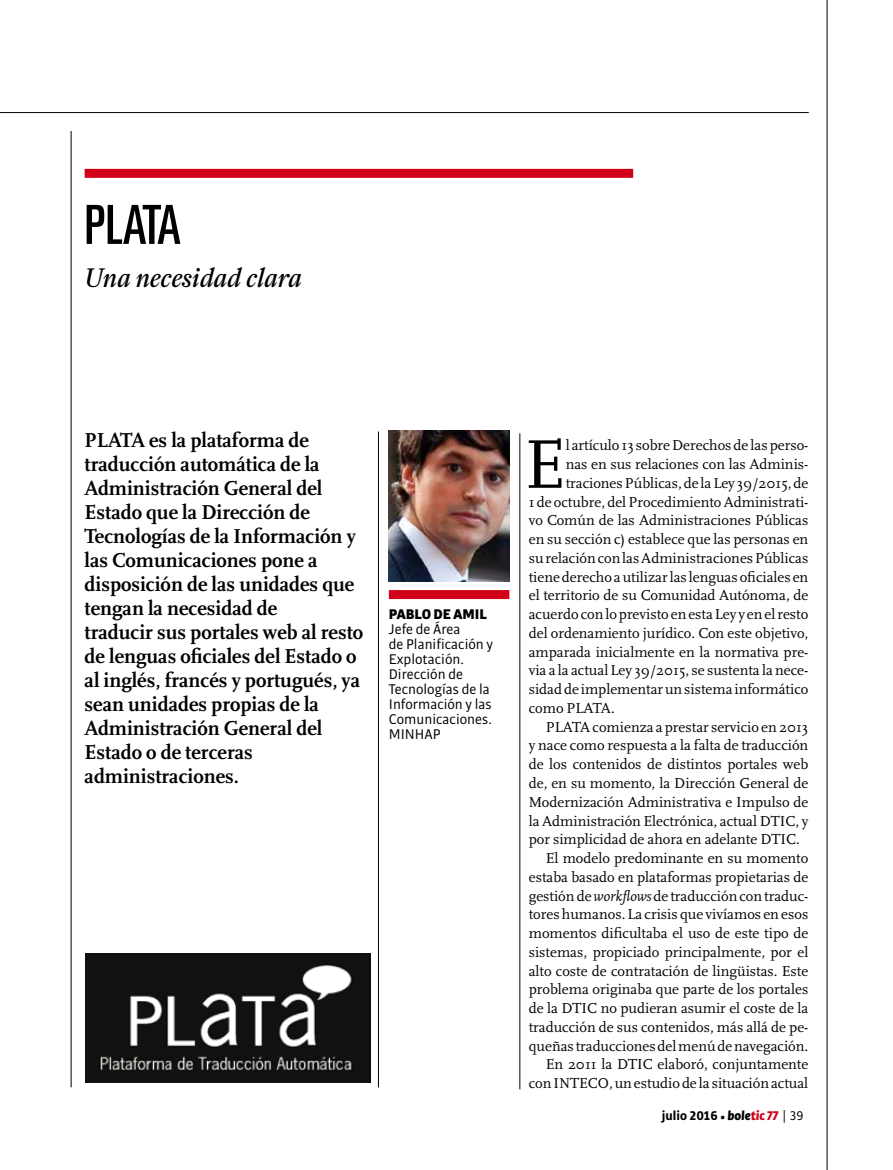
<style>
.page{position:relative;width:893px;height:1170px;background:#fff}
.page>*{position:absolute;margin:0;border:0;box-sizing:border-box;transform-origin:0 0}
.t1{font:71.85px "Scala";color:#000}
.t2{font:ultra-condensed 54px "Univers LT Std";letter-spacing:-.04em;color:#000}
.t3{font:italic 27px "Farnham Display";color:#000}
.t4{font:700 21px/24px "Scala";color:#000}
.t5{font:15px "Scala";color:#000}
.t6{font:15px/15px "Bulo";color:#000}
.t7{font:900 15px "Bulo";color:#000}
.t8{font:700 13.5px "Bulo";color:#000}
.s1{font-style:italic}
.s2{font-weight:900;font-style:italic}
.s3{font-weight:900;font-style:italic;color:#d10019}
.s4{font-family:"Benton Gothic";font-weight:400}
.s5{font-weight:400}
</style>
<div class="page">
<hr style="left:0;top:112px;width:809px;height:1px;background:#000">
<hr style="left:827px;top:0;width:1px;height:1169px;background:#000">
<hr style="left:71px;top:131px;width:1px;height:956px;background:#000">
<div style="left:389px;top:590px;width:120px;height:9px;background:#d10019"></div>
<img style="left:389px;top:431px;width:120px;height:150px">
<hr style="left:378px;top:431px;width:1px;height:656px;background:#000">
<hr style="left:520px;top:433px;width:1px;height:656px;background:#000">
<div style="left:85px;top:169px;width:548px;height:9px;background:#d10019"></div>
<img style="left:85px;top:953px;width:285px;height:129px">
<h2 class="t2" style="left:85px;top:194px;width:98px">PLATA</h2>
<h3 class="t3" style="left:85px;top:262px;width:219px">Una necesidad clara</h3>
<p class="t4" style="left:85px;top:428px;width:280px">PLATA es la plataforma de traducción automática de la<br>Administración General del<br>Estado que la Dirección de<br>Tecnologías de la Información y las Comunicaciones pone a disposición de las unidades que tengan la necesidad de<br>traducir sus portales web al resto de lenguas oficiales del Estado o al inglés, francés y portugués, ya sean unidades propias de la<br>Administración General del<br>Estado o de terceras administraciones.</p>
<p class="t7" style="left:389px;top:604px;width:99px">PABLO DE AMIL</p>
<p class="t6" style="left:389px;top:621px;width:106px">Jefe de Área<br>de Planificación y<br>Explotación.<br>Dirección de<br>Tecnologías de la<br>Información y las<br>Comunicaciones.<br>MINHAP</p>
<h1 class="t1" style="left:524px;top:425px;width:43px">E</h1>
<p class="t5" style="left:566px;top:437px;width:244px">l artículo 13 sobre Derechos de las perso-</p>
<p class="t5" style="left:566px;top:456px;width:244px">nas en sus relaciones con las Adminis-</p>
<p class="t5" style="left:566px;top:474px;width:244px">traciones Públicas, de la Ley 39/2015, de</p>
<p class="t5" style="left:529px;top:493px;width:281px">1 de octubre, del Procedimiento Administrati-</p>
<p class="t5" style="left:529px;top:512px;width:281px">vo Común de las Administraciones Públicas</p>
<p class="t5" style="left:529px;top:531px;width:281px">en su sección c) establece que las personas en</p>
<p class="t5" style="left:529px;top:549px;width:281px">su relación con las Administraciones Públicas</p>
<p class="t5" style="left:529px;top:568px;width:281px">tiene derecho a utilizar las lenguas oficiales en</p>
<p class="t5" style="left:529px;top:587px;width:281px">el territorio de su Comunidad Autónoma, de</p>
<p class="t5" style="left:529px;top:606px;width:281px">acuerdo con lo previsto en esta Ley y en el resto</p>
<p class="t5" style="left:529px;top:624px;width:281px">del ordenamiento jurídico. Con este objetivo,</p>
<p class="t5" style="left:529px;top:643px;width:281px">amparada inicialmente en la normativa pre-</p>
<p class="t5" style="left:529px;top:662px;width:281px">via a la actual Ley 39/2015, se sustenta la nece-</p>
<p class="t5" style="left:529px;top:681px;width:281px">sidad de implementar un sistema informático</p>
<p class="t5" style="left:529px;top:699px;width:88px">como PLATA.</p>
<p class="t5" style="left:546px;top:718px;width:264px">PLATA comienza a prestar servicio en 2013</p>
<p class="t5" style="left:529px;top:737px;width:281px">y nace como respuesta a la falta de traducción</p>
<p class="t5" style="left:529px;top:756px;width:281px">de los contenidos de distintos portales web</p>
<p class="t5" style="left:529px;top:774px;width:281px">de, en su momento, la Dirección General de</p>
<p class="t5" style="left:529px;top:793px;width:281px">Modernización Administrativa e Impulso de</p>
<p class="t5" style="left:529px;top:812px;width:281px">la Administración Electrónica, actual DTIC, y</p>
<p class="t5" style="left:529px;top:831px;width:273px">por simplicidad de ahora en adelante DTIC.</p>
<p class="t5" style="left:546px;top:849px;width:264px">El modelo predominante en su momento</p>
<p class="t5" style="left:529px;top:868px;width:281px">estaba basado en plataformas propietarias de</p>
<p class="t5" style="left:529px;top:887px;width:281px">gestión de <span class="s1">workflows</span> de traducción con traduc-</p>
<p class="t5" style="left:529px;top:906px;width:281px">tores humanos. La crisis que vivíamos en esos</p>
<p class="t5" style="left:529px;top:924px;width:281px">momentos dificultaba el uso de este tipo de</p>
<p class="t5" style="left:529px;top:943px;width:281px">sistemas, propiciado principalmente, por el</p>
<p class="t5" style="left:529px;top:962px;width:281px">alto coste de contratación de lingüistas. Este</p>
<p class="t5" style="left:529px;top:981px;width:281px">problema originaba que parte de los portales</p>
<p class="t5" style="left:529px;top:999px;width:281px">de la DTIC no pudieran asumir el coste de la</p>
<p class="t5" style="left:529px;top:1018px;width:281px">traducción de sus contenidos, más allá de pe-</p>
<p class="t5" style="left:529px;top:1037px;width:281px">queñas traducciones del menú de navegación.</p>
<p class="t5" style="left:546px;top:1056px;width:264px">En 2011 la DTIC elaboró, conjuntamente</p>
<p class="t5" style="left:529px;top:1074px;width:281px">con INTECO, un estudio de la situación actual</p>
<p class="t8" style="left:662px;top:1107px;width:143px">julio 2016 <span class="s2">• bole</span><span class="s3">tic 77</span> <span class="s4">|</span> <span class="s5">39</span></p>
</div>
